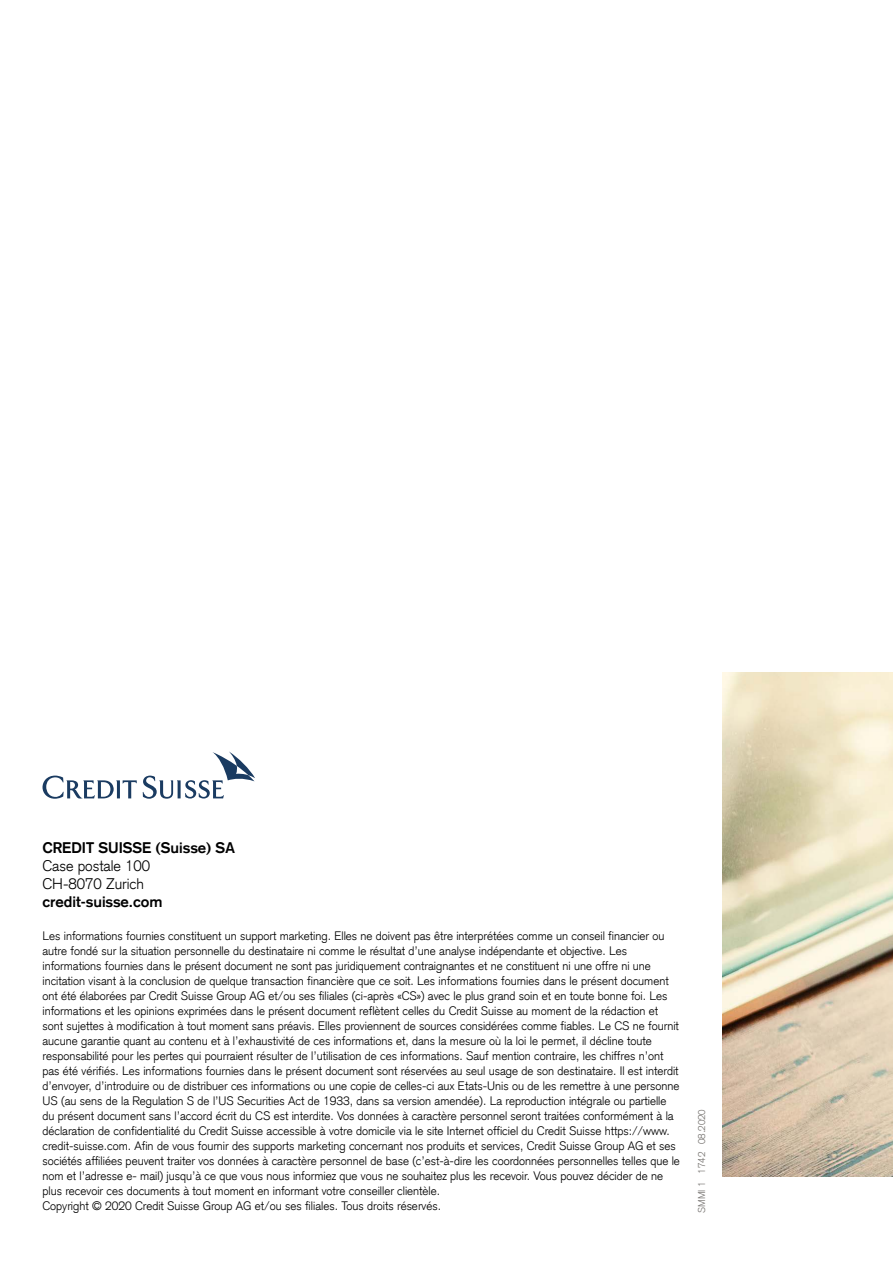
<style>
.page{position:relative;width:893px;height:1263px;background:#fff}
.page>*{position:absolute;margin:0;border:0;box-sizing:border-box;transform-origin:0 0}
.t1{font:700 15px "Credit Suisse Type";color:#000}
.t2{font:300 15px/18px "Credit Suisse Type";color:#000}
.t3{font:300 12px/15px "Credit Suisse Type";color:#000}
.t4{font:300 9.75px "Credit Suisse Type";letter-spacing:-.005em;color:#75726f}
</style>
<div class="page">
<svg style="left:43px;top:775px;width:94px;height:24px"></svg>
<svg style="left:143px;top:751px;width:112px;height:48px"></svg>
<img style="left:723px;top:673px;width:170px;height:504px">
<p class="t1" style="left:43px;top:838px;width:194px">CREDIT SUISSE (Suisse) SA</p>
<p class="t2" style="left:43px;top:856px;width:109px">Case postale 100<br>CH-8070 Zurich</p>
<p class="t1" style="left:43px;top:892px;width:122px">credit-suisse.com</p>
<p class="t3" style="left:43px;top:928px;width:628px">Les informations fournies constituent un support marketing. Elles ne doivent pas être interprétées comme un conseil financier ou autre fondé sur la situation personnelle du destinataire ni comme le résultat d’une analyse indépendante et objective. Les informations fournies dans le présent document ne sont pas juridiquement contraignantes et ne constituent ni une offre ni une incitation visant à la conclusion de quelque transaction financière que ce soit. Les informations fournies dans le présent document</p>
<p class="t3" style="left:43px;top:988px;width:626px">ont été élaborées par Credit Suisse Group AG et/ou ses filiales (ci-après «CS») avec le plus grand soin et en toute bonne foi. Les</p>
<p class="t3" style="left:43px;top:1003px;width:638px">informations et les opinions exprimées dans le présent document reflètent celles du Credit Suisse au moment de la rédaction et sont sujettes à modification à tout moment sans préavis. Elles proviennent de sources considérées comme fiables. Le CS ne fournit aucune garantie quant au contenu et à l’exhaustivité de ces informations et, dans la mesure où la loi le permet, il décline toute responsabilité pour les pertes qui pourraient résulter de l’utilisation de ces informations. Sauf mention contraire, les chiffres n’ont pas été vérifiés. Les informations fournies dans le présent document sont réservées au seul usage de son destinataire. Il est interdit d’envoyer, d’introduire ou de distribuer ces informations ou une copie de celles-ci aux Etats-Unis ou de les remettre à une personne</p>
<p class="t3" style="left:43px;top:1093px;width:625px">US (au sens de la Regulation S de l’US Securities Act de 1933, dans sa version amendée). La reproduction intégrale ou partielle</p>
<p class="t3" style="left:43px;top:1108px;width:639px">du présent document sans l’accord écrit du CS est interdite. Vos données à caractère personnel seront traitées conformément à la déclaration de confidentialité du Credit Suisse accessible à votre domicile via le site Internet officiel du Credit Suisse https://www. credit-suisse.com. Afin de vous fournir des supports marketing concernant nos produits et services, Credit Suisse Group AG et ses sociétés affiliées peuvent traiter vos données à caractère personnel de base (c’est-à-dire les coordonnées personnelles telles que le</p>
<p class="t3" style="left:43px;top:1168px;width:622px">nom et l’adresse e- mail) jusqu’à ce que vous nous informiez que vous ne souhaitez plus les recevoir. Vous pouvez décider de ne</p>
<p class="t3" style="left:43px;top:1183px;width:400px">plus recevoir ces documents à tout moment en informant votre conseiller clientèle.<br>Copyright © 2020 Credit Suisse Group AG et/ou ses filiales. Tous droits réservés.</p>
<p class="t4" style="left:696px;top:1213px;width:105px;rotate:-90deg">SMMI 1 1742 08.2020</p>
</div>
